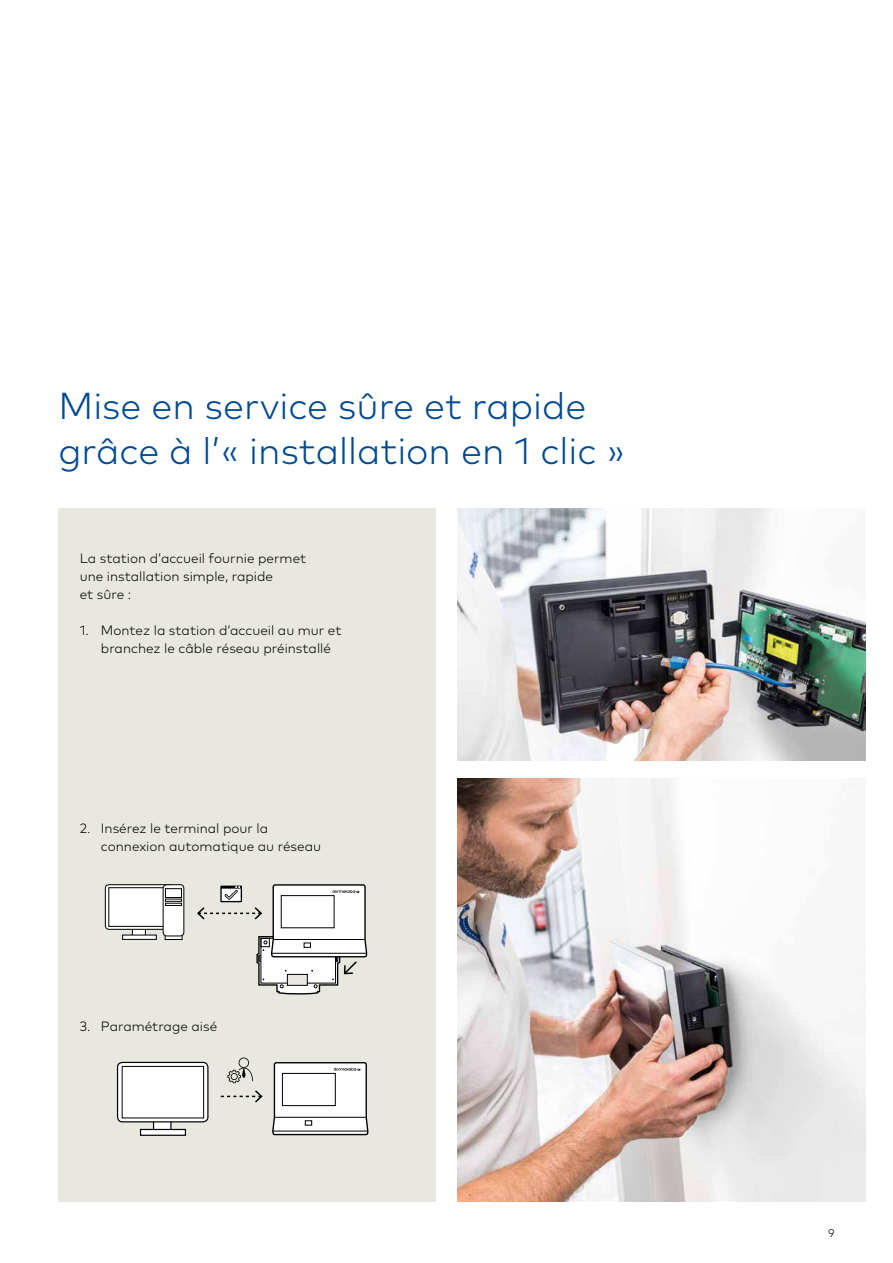
<style>
.page{position:relative;width:893px;height:1263px;background:#fff}
.page>*{position:absolute;margin:0;border:0;box-sizing:border-box;transform-origin:0 0}
.t1{font:300 37.5px/45px "Mark Pro";color:#004993}
.t2{font:300 13.5px/18px "Mark Pro";color:#000}
.t3{font:300 11.25px "Mark Pro";color:#000}
</style>
<div class="page">
<div style="left:58px;top:508px;width:378px;height:694px;background:#e9e8e0"></div>
<img style="left:457px;top:508px;width:408px;height:252px">
<img style="left:457px;top:778px;width:408px;height:424px">
<svg style="left:272px;top:1062px;width:97px;height:74px;background:#e1e1e1"></svg>
<hr style="left:274px;top:1117px;width:92px;height:1px;background:#000">
<div style="left:132px;top:928px;width:13px;height:8px;background:#fff"></div>
<div style="left:132px;top:928px;width:14px;height:9px;border:1px solid #000"></div>
<div style="left:105px;top:885px;width:68px;height:44px;background:#fff;border-radius:4px"></div>
<div style="left:105px;top:884px;width:69px;height:46px;border:1px solid #000;border-radius:4px"></div>
<svg style="left:122px;top:934px;width:35px;height:6px"></svg>
<div style="left:109px;top:887px;width:61px;height:40px;border:1px solid #000"></div>
<svg style="left:167px;top:936px;width:14px;height:2px"></svg>
<div style="left:165px;top:928px;width:18px;height:12px;border:1px solid #000"></div>
<div style="left:163px;top:885px;width:21px;height:51px;background:#fff;border-radius:4px"></div>
<div style="left:163px;top:884px;width:21px;height:52px;border:1px solid #000;border-radius:4px"></div>
<div style="left:165px;top:888px;width:17px;height:10px;border:1px solid #000"></div>
<svg style="left:165px;top:899px;width:17px;height:2px"></svg>
<div style="left:165px;top:903px;width:17px;height:3px;border:1px solid #000"></div>
<svg style="left:197px;top:884px;width:171px;height:111px"></svg>
<hr style="left:273px;top:939px;width:92px;height:1px;background:#000">
<svg style="left:227px;top:1057px;width:26px;height:26px"></svg>
<svg style="left:221px;top:1090px;width:42px;height:13px"></svg>
<svg style="left:155px;top:1122px;width:14px;height:6px"></svg>
<div style="left:153px;top:1119px;width:18px;height:13px;border:1px solid #000"></div>
<svg style="left:118px;top:1062px;width:90px;height:60px"></svg>
<div style="left:117px;top:1062px;width:91px;height:60px;border:1px solid #000;border-radius:5px"></div>
<svg style="left:139px;top:1128px;width:47px;height:8px"></svg>
<div style="left:122px;top:1066px;width:82px;height:52px;background:#fff"></div>
<div style="left:122px;top:1066px;width:82px;height:52px;border:1px solid #000"></div>
<h1 class="t1" style="left:58px;top:380px;width:568px">Mise en service sûre et rapide grâce à l’« installation en 1 clic »</h1>
<p class="t2" style="left:80px;top:548px;width:228px">La station d’accueil fournie permet une installation simple, rapide<br>et sûre :</p>
<p class="t2" style="left:101px;top:620px;width:242px;text-indent:-21px">1. Montez la station d’accueil au mur et branchez le câble réseau préinstallé</p>
<p class="t2" style="left:101px;top:818px;width:222px;text-indent:-21px">2. Insérez le terminal pour la connexion automatique au réseau</p>
<p class="t2" style="left:80px;top:1016px;width:139px">3. Paramétrage aisé</p>
<p class="t3" style="left:828px;top:1224px;width:8px">9</p>
</div>
